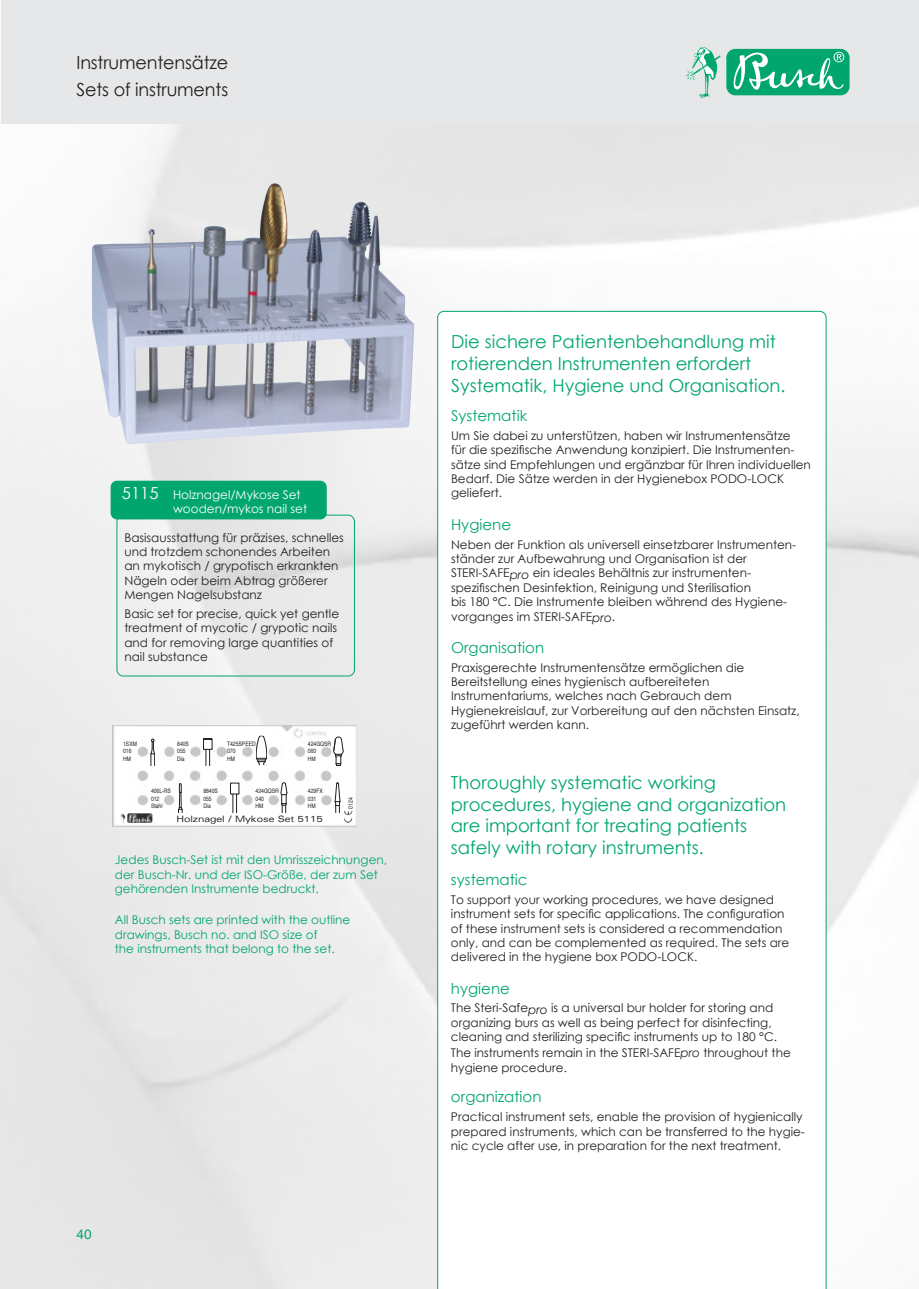
<style>
.page{position:relative;width:919px;height:1289px;background:#fff}
.page>*{position:absolute;margin:0;border:0;box-sizing:border-box;transform-origin:0 0}
.t1{font:18px/21.6px "Century Gothic";color:#00a66e}
.t2{font:18px/27px "Century Gothic";letter-spacing:-.01em;color:#231f20}
.t3{font:15px "Century Gothic";color:#00a66e}
.t4{font:13.5px "Helvetica";color:#00a66e}
.t5{font:12px/14.4px "Century Gothic";color:#231f20}
.t6{font:12px/14.4px "Century Gothic";color:#00a66e}
.t7{font:12px/14.4px "Century Gothic";color:#fff}
.t8{font:500 8.55px "Univers Extended";color:#231f20}
.t9{font:condensed 6.15px "Helvetica";color:#231f20}
.s1{font-size:16.5px}
.s2{font-style:italic}
</style>
<div class="page">
<img style="left:0;top:123px;width:918px;height:1165px">
<div style="left:1px;top:0;width:917px;height:123px;background:#e6e7e9"></div>
<svg style="left:437px;top:310px;width:389px;height:978px"></svg>
<img style="left:113px;top:725px;width:244px;height:101px">
<img style="left:120px;top:813px;width:32px;height:10px">
<svg style="left:150px;top:738px;width:5px;height:27px"></svg>
<svg style="left:256px;top:735px;width:11px;height:30px"></svg>
<svg style="left:333px;top:736px;width:11px;height:30px"></svg>
<svg style="left:334px;top:782px;width:18px;height:40px"></svg>
<svg style="left:281px;top:782px;width:6px;height:30px"></svg>
<svg style="left:230px;top:782px;width:10px;height:30px"></svg>
<svg style="left:178px;top:783px;width:5px;height:29px"></svg>
<svg style="left:202px;top:738px;width:11px;height:27px"></svg>
<img style="left:91px;top:185px;width:323px;height:259px">
<div style="left:726px;top:49px;width:123px;height:46px;background:#00a66e;border-radius:9px"></div>
<svg style="left:733px;top:52px;width:111px;height:38px"></svg>
<svg style="left:685px;top:47px;width:35px;height:52px"></svg>
<div style="left:117px;top:514px;width:238px;height:162px;border:1px solid #00a66e;border-radius:6px"></div>
<div style="left:111px;top:480px;width:216px;height:39px;background:#00a66e;border-radius:6px"></div>
<h1 class="t2" style="left:77px;top:48px;width:153px">Instrumentensätze<br>Sets of instruments</h1>
<p class="t7" style="left:173px;top:487px;width:135px;text-indent:-51px"><span class="s1">5115</span> Holznagel/Mykose Set wooden/mykos nail set</p>
<p class="t5" style="left:124px;top:530px;width:221px">Basisausstattung für präzises, schnelles und trotzdem schonendes Arbeiten an mykotisch / grypotisch erkrankten Nägeln oder beim Abtrag größerer Mengen Nagelsubstanz</p>
<p class="t5" style="left:124px;top:606px;width:216px">Basic set for precise, quick yet gentle treatment of mycotic / grypotic nails and for removing large quantities of nail substance</p>
<p class="t9" style="left:123px;top:740px;width:15px">1SXM</p>
<p class="t9" style="left:177px;top:740px;width:13px">840S</p>
<p class="t9" style="left:227px;top:740px;width:30px">T425SPEED</p>
<p class="t9" style="left:308px;top:740px;width:25px">424GQSR</p>
<p class="t9" style="left:123px;top:747px;width:10px">016</p>
<p class="t9" style="left:177px;top:747px;width:10px">055</p>
<p class="t9" style="left:227px;top:747px;width:10px">070</p>
<p class="t9" style="left:308px;top:747px;width:10px">060</p>
<p class="t9" style="left:123px;top:755px;width:9px">HM</p>
<p class="t9" style="left:177px;top:755px;width:9px">Dia</p>
<p class="t9" style="left:227px;top:755px;width:9px">HM</p>
<p class="t9" style="left:308px;top:755px;width:9px">HM</p>
<p class="t9" style="left:151px;top:787px;width:21px">406L-RS</p>
<p class="t9" style="left:203px;top:787px;width:16px">8840S</p>
<p class="t9" style="left:255px;top:787px;width:25px">424GQSR</p>
<p class="t9" style="left:308px;top:787px;width:16px">429FX</p>
<p class="t9" style="left:151px;top:794px;width:10px">012</p>
<p class="t9" style="left:203px;top:794px;width:10px">055</p>
<p class="t9" style="left:255px;top:794px;width:10px">040</p>
<p class="t9" style="left:308px;top:794px;width:10px">031</p>
<p class="t9" style="left:151px;top:802px;width:13px">Stahl</p>
<p class="t9" style="left:203px;top:802px;width:9px">Dia</p>
<p class="t9" style="left:255px;top:802px;width:9px">HM</p>
<p class="t9" style="left:308px;top:802px;width:9px">HM</p>
<p class="t9" style="left:347px;top:808px;width:13px;rotate:-90deg">0124</p>
<p class="t8" style="left:176px;top:814px;width:148px">Holznagel / Mykose Set 5115</p>
<p class="t6" style="left:115px;top:852px;width:274px">Jedes Busch-Set ist mit den Umrisszeichnungen, der Busch-Nr. und der ISO-Größe, der zum Set gehörenden Instrumente bedruckt.</p>
<p class="t6" style="left:115px;top:912px;width:237px">All Busch sets are printed with the outline drawings, Busch no. and ISO size of<br>the instruments that belong to the set.</p>
<p class="t4" style="left:77px;top:1226px;width:17px">40</p>
<h1 class="t1" style="left:451px;top:331px;width:336px">Die sichere Patientenbehandlung mit rotierenden Instrumenten erfordert<br>Systematik, Hygiene und Organisation.</h1>
<p class="t3" style="left:451px;top:405px;width:78px">Systematik</p>
<p class="t5" style="left:451px;top:428px;width:361px">Um Sie dabei zu unterstützen, haben wir Instrumentensätze<br>für die spezifische Anwendung konzipiert. Die Instrumenten&shy;sätze sind Empfehlungen und ergänzbar für Ihren individuellen Bedarf. Die Sätze werden in der Hygienebox PODO-LOCK geliefert.</p>
<p class="t3" style="left:451px;top:514px;width:62px">Hygiene</p>
<p class="t5" style="left:451px;top:537px;width:347px">Neben der Funktion als universell einsetzbarer Instrumenten&shy;ständer zur Aufbewahrung und Organisation ist der STERI-SAFE<span class="s2">pro</span> ein ideales Behältnis zur instrumenten&shy;spezifischen Desinfektion, Reinigung und Sterilisation<br>bis 180 °C. Die Instrumente bleiben während des Hygiene&shy;vorganges im STERI-SAFE<span class="s2">pro</span>.</p>
<p class="t3" style="left:451px;top:637px;width:95px">Organisation</p>
<p class="t5" style="left:451px;top:660px;width:350px">Praxisgerechte Instrumentensätze ermöglichen die Bereitstellung eines hygienisch aufbereiteten Instrumentariums, welches nach Gebrauch dem Hygienekreislauf, zur Vorbereitung auf den nächsten Einsatz, zugeführt werden kann.</p>
<h1 class="t1" style="left:451px;top:771px;width:337px">Thoroughly systematic working procedures, hygiene and organization are important for treating patients safely with rotary instruments.</h1>
<p class="t3" style="left:451px;top:869px;width:78px">systematic</p>
<p class="t5" style="left:451px;top:892px;width:340px">To support your working procedures, we have designed instrument sets for specific applications. The configuration of these instrument sets is considered a recommendation only, and can be complemented as required. The sets are delivered in the hygiene box PODO-LOCK.</p>
<p class="t3" style="left:451px;top:977px;width:60px">hygiene</p>
<p class="t5" style="left:451px;top:1000px;width:327px">The Steri-Safe<span class="s2">pro</span> is a universal bur holder for storing and organizing burs as well as being perfect for disinfecting, cleaning and sterilizing specific instruments up to 180 °C.</p>
<p class="t5" style="left:451px;top:1045px;width:341px">The instruments remain in the STERI-SAFE<span class="s2">pro</span> throughout the hygiene procedure.</p>
<p class="t3" style="left:451px;top:1086px;width:92px">organization</p>
<p class="t5" style="left:451px;top:1109px;width:355px">Practical instrument sets, enable the provision of hygienically prepared instruments, which can be transferred to the hygie&shy;nic cycle after use, in preparation for the next treatment.</p>
</div>
